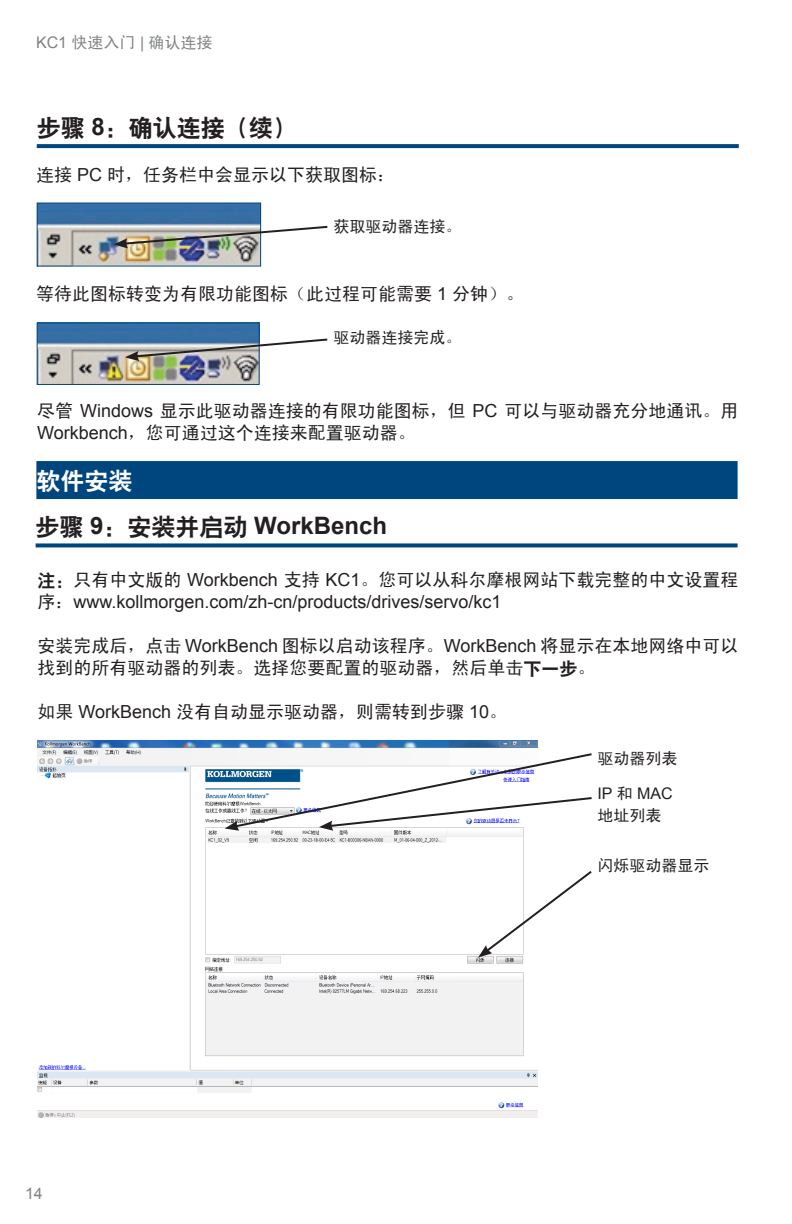
<style>
.page{position:relative;width:792px;height:1224px;background:#fff}
.page>*{position:absolute;margin:0;border:0;box-sizing:border-box;transform-origin:0 0}
.Paragraph_Style_2{font:700 24px "Arial";color:#231f20}
.Paragraph_Style_2-2{font:24px "H Yb 2 gj";color:#231f20}
.t1{font:24px "H Yb 2 gj";color:#fff}
.t2{font:18px/22px "Sim Hei";color:#231f20}
.t3{font:18px/22px "Arial";color:#231f20}
.t4{font:16px "Sim Hei";color:#231f20}
.t5{font:16px "Sim Hei";color:#808285}
.t6{font:16px/22px "Arial";color:#231f20}
.t7{font:16px "Arial";color:#808285}
.s1{font-family:"Arial"}
.s2{font-family:"Arial";font-weight:700}
.s3{font-family:"H Yb 2 gj";font-weight:400}
.s4{font-family:"H Yb 2 gj"}
.s5{font-family:"Sim Hei"}
</style>
<div class="page">
<img style="left:38px;top:741px;width:500px;height:376px">
<div style="left:36px;top:461px;width:702px;height:38px;background:#00467e"></div>
<img style="left:39px;top:205px;width:220px;height:60px">
<div style="left:37px;top:203px;width:224px;height:64px;border:1px solid #00467e"></div>
<img style="left:39px;top:324px;width:219px;height:59px">
<div style="left:37px;top:322px;width:223px;height:63px;border:1px solid #00467e"></div>
<svg style="left:125px;top:337px;width:203px;height:24px"></svg>
<img style="left:114px;top:225px;width:214px;height:23px">
<svg style="left:225px;top:752px;width:367px;height:79px"></svg>
<svg style="left:478px;top:869px;width:114px;height:89px"></svg>
<svg style="left:36px;top:543px;width:702px;height:4px;background:#1c5a8c"></svg>
<svg style="left:37px;top:144px;width:702px;height:4px;background:#064a81"></svg>
<p class="t5" style="left:36px;top:35px;width:178px"><span class="s1">KC1</span> 快速入门 <span class="s1">|</span> 确认连接</p>
<p class="Paragraph_Style_2-2" style="left:37px;top:116px;width:262px">步骤 <span class="s2">8</span>：确认连接（续）</p>
<p class="t2" style="left:36px;top:164px;width:361px">连接 <span class="s1">PC</span> 时，任务栏中会显示以下获取图标：</p>
<p class="t4" style="left:333px;top:218px;width:129px">获取驱动器连接。</p>
<p class="t2" style="left:36px;top:283px;width:490px">等待此图标转变为有限功能图标（此过程可能需要 <span class="s1">1</span> 分钟）。</p>
<p class="t4" style="left:333px;top:330px;width:129px">驱动器连接完成。</p>
<p class="t2" style="left:37px;top:400px;width:703px">尽管 <span class="s1">Windows</span> 显示此驱动器连接的有限功能图标，但 <span class="s1">PC</span> 可以与驱动器充分地通讯。用<br><span class="s1">Workbench</span>，您可通过这个连接来配置驱动器。</p>
<p class="t1" style="left:36px;top:469px;width:97px">软件安装</p>
<p class="Paragraph_Style_2" style="left:36px;top:510px;width:353px"><span class="s3">步骤</span> 9<span class="s3">：安装并启动</span> WorkBench</p>
<p class="t3" style="left:37px;top:569px;width:703px"><span class="s4">注：</span><span class="s5">只有中文版的</span> Workbench <span class="s5">支持</span> KC1<span class="s5">。您可以从科尔摩根网站下载完整的中文设置程序：</span>www.kollmorgen.com/zh-cn/products/drives/servo/kc1</p>
<p class="t2" style="left:37px;top:635px;width:703px">安装完成后，点击 <span class="s1">WorkBench</span> 图标以启动该程序。<span class="s1">WorkBench</span> 将显示在本地网络中可以找到的所有驱动器的列表。选择您要配置的驱动器，然后单击<span class="s4">下一步</span>。</p>
<p class="t2" style="left:37px;top:701px;width:471px">如果 <span class="s1">WorkBench</span> 没有自动显示驱动器，则需转到步骤 <span class="s1">10</span>。</p>
<p class="t7" style="left:25px;top:1183px;width:19px">14</p>
<p class="t4" style="left:598px;top:750px;width:81px">驱动器列表</p>
<p class="t6" style="left:598px;top:783px;width:77px">IP <span class="s5">和</span> MAC<span class="s5">地址列表</span></p>
<p class="t4" style="left:598px;top:857px;width:113px">闪烁驱动器显示</p>
</div>
